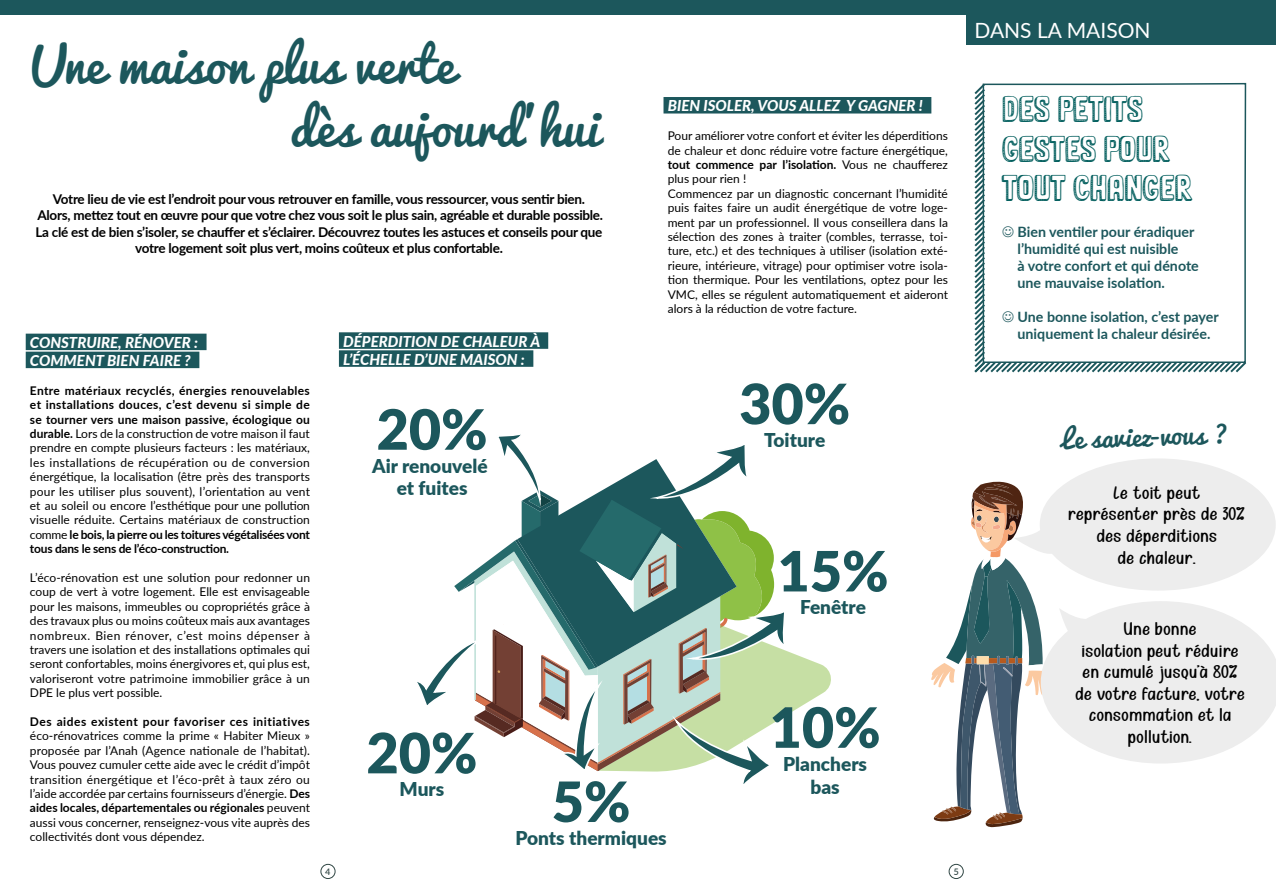
<style>
.page{position:relative;width:1276px;height:893px;background:#fff}
.page>*{position:absolute;margin:0;border:0;box-sizing:border-box;transform-origin:0 0}
.t1{font:900 55.65px "Lato";color:#1c575c}
.t2{font:49.5px/63.4px "Pacifico";color:#1c575c}
.t3{font:32.7px/39.3px "Sweet Cake";color:#025e5d}
.t4{font:25.8px "Pacifico";color:#1c575c}
.t5{font:21px "Lato";color:#fff}
.t6{font:900 19.05px/22.8px "Lato";color:#1c575c;text-align:center}
.t7{font:18px/21.6px "Kid Knowledges 1";letter-spacing:.04em;color:#000;text-align:center}
.t8{font:italic 800 15px/18px "Lato";color:#fff}
.t9{font:700 14.25px/17.1px "Lato";color:#1c575c}
.t10{font:700 13.5px/16.2px "Lato";letter-spacing:-.02em;color:#000;text-align:center}
.t11{font:12px/14.4px "Lato";color:#000;text-align:justify}
.t12{font:700 12px "Lato";letter-spacing:.045em;color:#000}
.t13{font:600 9px "Lato";color:#314745}
.s1{font-weight:700}
</style>
<div class="page">
<div style="left:663px;top:97px;width:268px;height:17px;background:#1c575c"></div>
<div style="left:26px;top:334px;width:180px;height:16px;background:#1c575c"></div>
<div style="left:26px;top:352px;width:173px;height:16px;background:#1c575c"></div>
<div style="left:1039px;top:458px;width:236px;height:133px;background:#ededed;border-radius:50%"></div>
<svg style="left:931px;top:480px;width:345px;height:347px"></svg>
<div style="left:966px;top:15px;width:310px;height:30px;background:#1c575c"></div>
<svg style="left:417px;top:353px;width:414px;height:431px"></svg>
<div style="left:339px;top:332px;width:209px;height:17px;background:#1c575c"></div>
<div style="left:339px;top:350px;width:194px;height:17px;background:#1c575c"></div>
<div style="left:0;top:0;width:1276px;height:15px;background:#1c575c"></div>
<div style="left:948px;top:864px;width:15px;height:15px;border:1px solid #314745;border-radius:50%"></div>
<div style="left:320px;top:864px;width:15px;height:15px;border:1px solid #314745;border-radius:50%"></div>
<svg style="left:974px;top:82px;width:273px;height:291px"></svg>
<h2 class="t2" style="left:290px;top:35px;width:310px;text-indent:-261px">Une maison plus verte<br>dès aujourd’hui</h2>
<p class="t10" style="left:36px;top:191px;width:569px">Votre lieu de vie est l’endroit pour vous retrouver en famille, vous ressourcer, vous sentir bien.<br>Alors, mettez tout en œuvre pour que votre chez vous soit le plus sain, agréable et durable possible.<br>La clé est de bien s’isoler, se chauffer et s’éclairer. Découvrez toutes les astuces et conseils pour que votre logement soit plus vert, moins coûteux et plus confortable.</p>
<p class="t8" style="left:668px;top:96px;width:257px">BIEN ISOLER, VOUS ALLEZ Y GAGNER !</p>
<p class="t11" style="left:668px;top:128px;width:282px;text-align:left">Pour améliorer votre confort et éviter les déperditions de chaleur et donc réduire votre facture énergétique, <span class="s1">tout commence par l’isolation.</span> Vous ne chaufferez plus pour rien !<br>Commencez par un diagnostic concernant l’humidité puis faites faire un audit énergétique de votre loge&shy;ment par un professionnel. Il vous conseillera dans la sélection des zones à traiter (combles, terrasse, toi&shy;ture, etc.) et des techniques à utiliser (isolation exté&shy;rieure, intérieure, vitrage) pour optimiser votre isola&shy;tion thermique. Pour les ventilations, optez pour les VMC, elles se régulent automatiquement et aideront alors à la réduction de votre facture.</p>
<p class="t8" style="left:30px;top:333px;width:169px">CONSTRUIRE, RÉNOVER :<br>COMMENT BIEN FAIRE ?</p>
<p class="t11" style="left:30px;top:383px;width:281px"><span class="s1">Entre matériaux recyclés, énergies renouvelables et installations douces, c’est devenu si simple de se tourner vers une maison passive, écologique ou durable.</span> Lors de la construction de votre maison il faut prendre en compte plusieurs facteurs : les matériaux, les installations de récupération ou de conversion énergétique, la localisation (être près des transports pour les utiliser plus souvent), l’orientation au vent et au soleil ou encore l’esthétique pour une pollution visuelle réduite. Certains matériaux de construction comme <span class="s1">le bois, la pierre ou les toitures végétalisées vont tous dans le sens de l’éco-construction.</span></p>
<p class="t11" style="left:30px;top:570px;width:282px">L’éco-rénovation est une solution pour redonner un coup de vert à votre logement. Elle est envisageable pour les maisons, immeubles ou copropriétés grâce à des travaux plus ou moins coûteux mais aux avantages nombreux. Bien rénover, c’est moins dépenser à travers une isolation et des installations optimales qui seront confortables, moins énergivores et, qui plus est, valoriseront votre patrimoine immobilier grâce à un DPE le plus vert possible.</p>
<p class="t12" style="left:30px;top:713px;width:281px">Des aides existent pour favoriser ces initiatives</p>
<p class="t11" style="left:30px;top:728px;width:282px">éco-rénovatrices comme la prime « Habiter Mieux » proposée par l’Anah (Agence nationale de l’habitat).<br>Vous pouvez cumuler cette aide avec le crédit d’impôt transition énergétique et l’éco-prêt à taux zéro ou l’aide accordée par certains fournisseurs d’énergie. <span class="s1">Des aides locales, départementales ou régionales</span> peuvent aussi vous concerner, renseignez-vous vite auprès des collectivités dont vous dépendez.</p>
<p class="t8" style="left:343px;top:332px;width:198px">DÉPERDITION DE CHALEUR À<br>L’ÉCHELLE D’UNE MAISON :</p>
<h1 class="t1" style="left:376px;top:388px;width:112px">20%</h1>
<h3 class="t6" style="left:397px;top:476px;width:72px">et fuites</h3>
<h3 class="t6" style="left:372px;top:453px;width:117px">Air renouvelé</h3>
<h1 class="t1" style="left:366px;top:711px;width:112px">20%</h1>
<h3 class="t6" style="left:399px;top:777px;width:46px">Murs</h3>
<h1 class="t1" style="left:552px;top:760px;width:80px">5%</h1>
<h3 class="t6" style="left:515px;top:826px;width:153px">Ponts thermiques</h3>
<h1 class="t1" style="left:739px;top:362px;width:112px">30%</h1>
<h3 class="t6" style="left:764px;top:428px;width:63px">Toiture</h3>
<h1 class="t1" style="left:777px;top:529px;width:112px">15%</h1>
<h3 class="t6" style="left:800px;top:595px;width:67px">Fenêtre</h3>
<h1 class="t1" style="left:769px;top:686px;width:112px">10%</h1>
<h3 class="t6" style="left:783px;top:751px;width:85px">Planchers bas</h3>
<p class="t13" style="left:325px;top:865px;width:7px">4</p>
<p class="t13" style="left:953px;top:865px;width:6px">5</p>
<h3 class="t5" style="left:974px;top:16px;width:178px">DANS LA MAISON</h3>
<h3 class="t3" style="left:1002px;top:92px;width:191px">DES PETITS<br>GESTES POUR<br>TOUT CHANGER</h3>
<p class="t9" style="left:1017px;top:222px;width:183px">Bien ventiler pour éradiquer l’humidité qui est nuisible<br>à votre confort et qui dénote une mauvaise isolation.</p>
<p class="t9" style="left:1017px;top:308px;width:203px">Une bonne isolation, c’est payer uniquement la chaleur désirée.</p>
<h3 class="t4" style="left:1061px;top:425px;width:168px;rotate:-2deg">Le saviez-vous ?</h3>
<h3 class="t7" style="left:1068px;top:482px;width:178px">Le toit peut représenter près de 30% des déperditions<br>de chaleur.</h3>
<h3 class="t7" style="left:1075px;top:619px;width:170px">Une bonne<br>isolation peut réduire en cumulé jusqu’à 80% de votre facture, votre consommation et la pollution.</h3>
</div>
